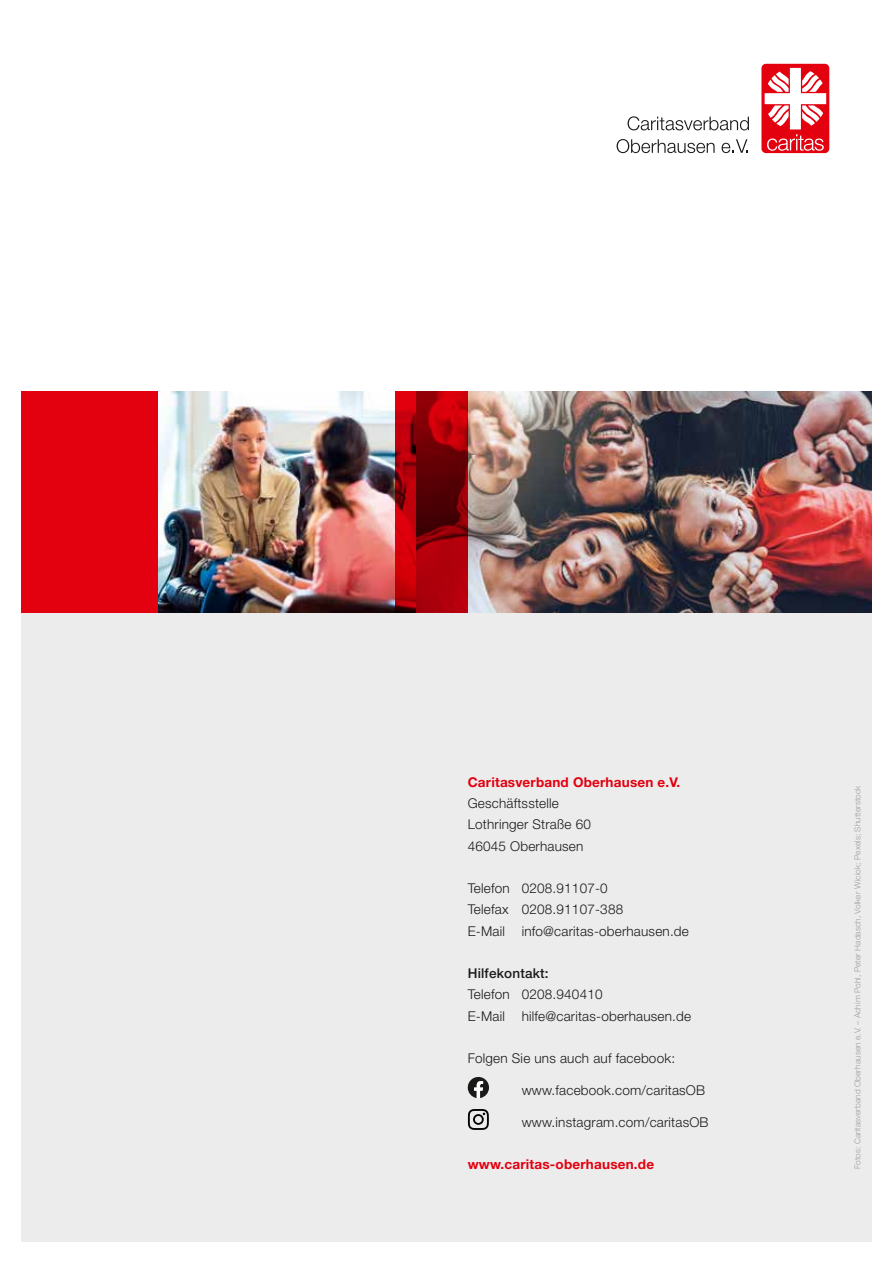
<style>
.page{position:relative;width:893px;height:1263px;background:#fff}
.page>*{position:absolute;margin:0;border:0;box-sizing:border-box;transform-origin:0 0}
.t1{font:300 13.5px/21.3px "Helvetica Neue LT Pro";letter-spacing:.015em;color:#1a1a18}
.t2{font:700 13.5px "Helvetica Neue LT Pro";letter-spacing:.015em;color:#e3000f}
.t3{font:500 13.5px "Helvetica Neue LT Pro";letter-spacing:.015em;color:#1a1a18}
.t4{font:300 8.25px "Helvetica Neue LT Pro";letter-spacing:.01em;color:#9c9d9d}
</style>
<div class="page">
<div style="left:21px;top:612px;width:851px;height:630px;background:#ececed"></div>
<img style="left:157px;top:391px;width:715px;height:221px">
<div style="left:761px;top:64px;width:68px;height:89px;background:#e3000f;border-radius:4px"></div>
<svg style="left:765px;top:68px;width:61px;height:83px"></svg>
<svg style="left:627px;top:116px;width:122px;height:14px"></svg>
<svg style="left:617px;top:139px;width:98px;height:14px"></svg>
<svg style="left:722px;top:139px;width:26px;height:14px"></svg>
<svg style="left:395px;top:391px;width:73px;height:221px;background:#9b0008"></svg>
<div style="left:21px;top:391px;width:136px;height:221px;background:#e3000f"></div>
<svg style="left:468px;top:1077px;width:21px;height:21px"></svg>
<svg style="left:468px;top:1109px;width:21px;height:21px"></svg>
<p class="t2" style="left:468px;top:773px;width:214px">Caritasverband Oberhausen e.V.</p>
<p class="t1" style="left:468px;top:792px;width:125px">Geschäftsstelle<br>Lothringer Straße 60<br>46045 Oberhausen</p>
<p class="t1" style="left:468px;top:877px;width:223px">Telefon 0208.91107-0<br>Telefax 0208.91107-388<br>E-Mail info@caritas-oberhausen.de</p>
<p class="t3" style="left:468px;top:965px;width:82px">Hilfekontakt:</p>
<p class="t1" style="left:468px;top:984px;width:225px">Telefon 0208.940410<br>E-Mail hilfe@caritas-oberhausen.de</p>
<p class="t1" style="left:468px;top:1047px;width:209px">Folgen Sie uns auch auf facebook:</p>
<p class="t1" style="left:522px;top:1079px;width:185px">www.facebook.com/caritasOB</p>
<p class="t1" style="left:522px;top:1111px;width:188px">www.instagram.com/caritasOB</p>
<p class="t2" style="left:468px;top:1156px;width:188px">www.caritas-oberhausen.de</p>
<p class="t4" style="left:853px;top:1169px;width:385px;rotate:-90deg">Fotos: Caritasverband Oberhausen e.V. – Achim Pohl, Peter Hadasch, Volker Wiciok; Pexels; Shutterstock</p>
</div>
